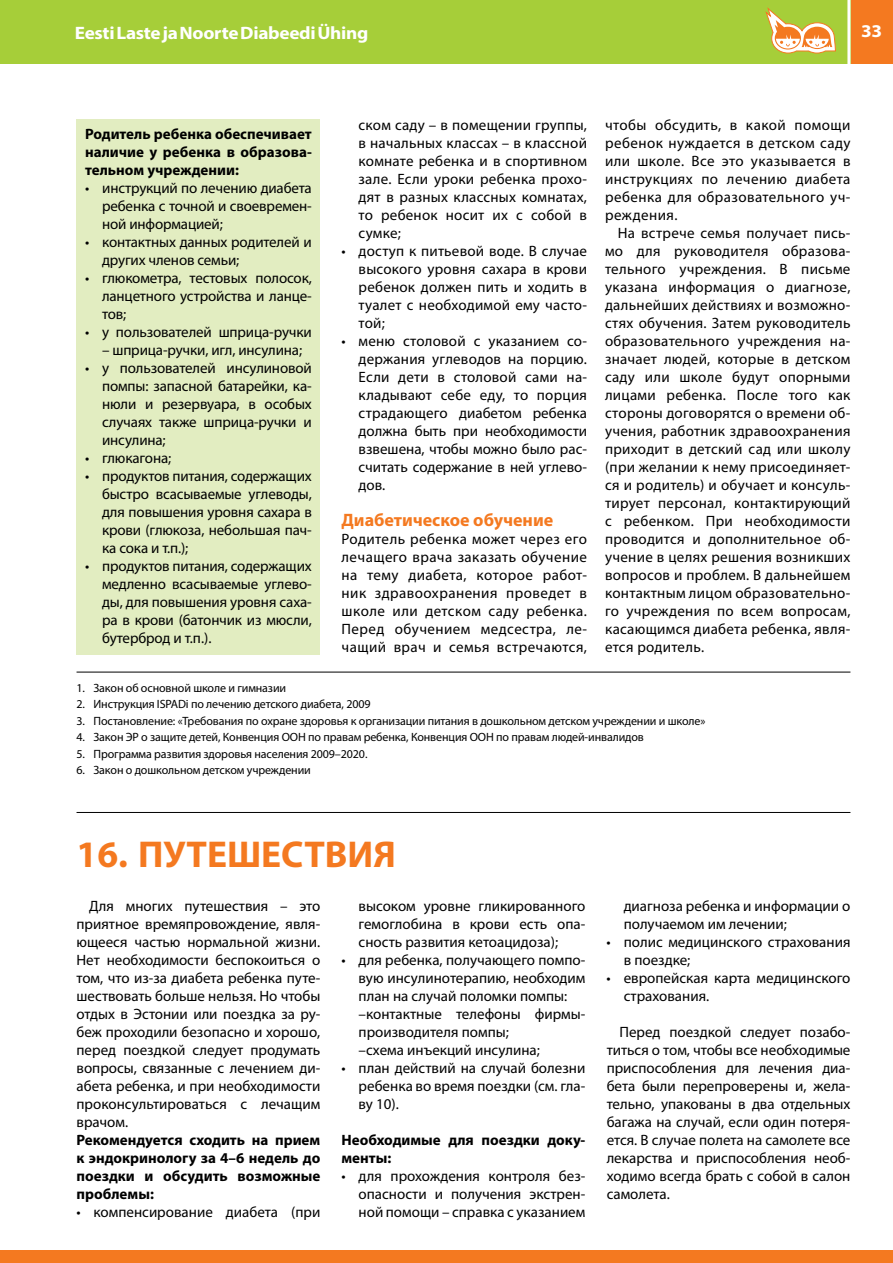
<style>
.page{position:relative;width:893px;height:1263px;background:#fff}
.page>*{position:absolute;margin:0;border:0;box-sizing:border-box;transform-origin:0 0}
.t1{font:700 37.5px "Myriad Pro";color:#f47920}
.t2{font:700 18px "Myriad Pro";letter-spacing:-.015em;color:#fff;scale:1.07 1}
.t3{font:700 18px "Myriad Pro";color:#f47920}
.t4{font:15px/18px "Myriad Pro";color:#000;text-align:justify}
.t5{font:700 15px/18px "Myriad Pro";color:#000;text-align:justify}
.t6{font:12px "Myriad Pro";letter-spacing:-.01em;color:#000}
</style>
<div class="page">
<div style="left:849px;top:0;width:44px;height:64px;background:#f47920"></div>
<div style="left:0;top:0;width:850px;height:64px;background:#a6ce39"></div>
<div style="left:0;top:1250px;width:893px;height:13px;background:#f47920"></div>
<svg style="left:765px;top:7px;width:71px;height:47px"></svg>
<hr style="left:847px;top:0;width:3px;height:67px;background:#fff">
<div style="left:77px;top:119px;width:243px;height:536px;background:#e2edc1"></div>
<hr style="left:77px;top:672px;width:773px;height:1px;background:#000">
<hr style="left:77px;top:812px;width:773px;height:1px;background:#000">
<p class="t2" style="left:75px;top:21px;width:276px">Eesti Laste ja Noorte Diabeedi Ühing</p>
<p class="t2" style="left:861px;top:20px;width:21px">33</p>
<p class="t4" style="left:605px;top:116px;width:247px">чтобы обсудить, в какой помощи ребенок нуждается в детском саду или школе. Все это указывается в инструкциях по лечению диабета ребенка для образовательного уч&shy;реждения.</p>
<p class="t4" style="left:605px;top:224px;width:247px;text-indent:13px">На встрече семья получает пись&shy;мо для руководителя образова&shy;тельного учреждения. В письме указана информация о диагнозе, дальнейших действиях и возможно&shy;стях обучения. Затем руководитель образовательного учреждения на&shy;значает людей, которые в детском саду или школе будут опорными лицами ребенка. После того как стороны договорятся о времени об&shy;учения, работник здравоохранения приходит в детский сад или школу (при желании к нему присоединяет&shy;ся и родитель) и обучает и консуль&shy;тирует персонал, контактирующий с ребенком. При необходимости проводится и дополнительное об&shy;учение в целях решения возникших вопросов и проблем. В дальнейшем контактным лицом образовательно&shy;го учреждения по всем вопросам, касающимся диабета ребенка, явля&shy;ется родитель.</p>
<p class="t4" style="left:359px;top:116px;width:230px">ском саду – в помещении группы, в начальных классах – в классной комнате ребенка и в спортивном зале. Если уроки ребенка прохо&shy;дят в разных классных комнатах, то ребенок носит их с собой в сумке;</p>
<p class="t4" style="left:359px;top:242px;width:230px;text-indent:-17px">• доступ к питьевой воде. В случае высокого уровня сахара в крови ребенок должен пить и ходить в туалет с необходимой ему часто&shy;той;</p>
<p class="t4" style="left:359px;top:332px;width:230px;text-indent:-17px">• меню столовой с указанием со&shy;держания углеводов на порцию.<br>Если дети в столовой сами на&shy;кладывают себе еду, то порция страдающего диабетом ребенка должна быть при необходимости взвешена, чтобы можно было рас&shy;считать содержание в ней углево&shy;дов.</p>
<p class="t3" style="left:342px;top:509px;width:213px">Диабетическое обучение</p>
<p class="t4" style="left:342px;top:530px;width:247px">Родитель ребенка может через его лечащего врача заказать обучение на тему диабета, которое работ&shy;ник здравоохранения проведет в школе или детском саду ребенка.<br>Перед обучением медсестра, ле&shy;чащий врач и семья встречаются,</p>
<p class="t5" style="left:85px;top:124px;width:228px">Родитель ребенка обеспечивает наличие у ребенка в образова&shy;тельном учреждении:</p>
<p class="t4" style="left:102px;top:179px;width:211px;text-indent:-17px">• инструкций по лечению диабета ребенка с точной и своевремен&shy;ной информацией;</p>
<p class="t4" style="left:102px;top:233px;width:211px;text-indent:-17px">• контактных данных родителей и других членов семьи;</p>
<p class="t4" style="left:102px;top:269px;width:211px;text-indent:-17px">• глюкометра, тестовых полосок, ланцетного устройства и ланце&shy;тов;</p>
<p class="t4" style="left:85px;top:323px;width:228px">• у пользователей шприца-ручки</p>
<p class="t4" style="left:102px;top:341px;width:202px">– шприца-ручки, игл, инсулина;</p>
<p class="t4" style="left:102px;top:359px;width:211px;text-indent:-17px">• у пользователей инсулиновой помпы: запасной батарейки, ка&shy;нюли и резервуара, в особых случаях также шприца-ручки и инсулина;</p>
<p class="t4" style="left:85px;top:449px;width:88px">• глюкагона;</p>
<p class="t4" style="left:102px;top:467px;width:211px;text-indent:-17px">• продуктов питания, содержащих быстро всасываемые углеводы, для повышения уровня сахара в крови (глюкоза, небольшая пач&shy;ка сока и т.п.);</p>
<p class="t4" style="left:102px;top:557px;width:211px;text-indent:-17px">• продуктов питания, содержащих медленно всасываемые углево&shy;ды, для повышения уровня саха&shy;ра в крови (батончик из мюсли, бутерброд и т.п.).</p>
<p class="t6" style="left:77px;top:680px;width:211px">1. Закон об основной школе и гимназии</p>
<p class="t6" style="left:77px;top:697px;width:296px">2. Инструкция ISPADi по лечению детского диабета, 2009</p>
<p class="t6" style="left:77px;top:713px;width:630px">3. Постановление: «Требования по охране здоровья к организации питания в дошкольном детском учреждении и школе»</p>
<p class="t6" style="left:77px;top:730px;width:569px">4. Закон ЭР о защите детей, Конвенция ООН по правам ребенка, Конвенция ООН по правам людей-инвалидов</p>
<p class="t6" style="left:77px;top:746px;width:292px">5. Программа развития здоровья населения 2009–2020.</p>
<p class="t6" style="left:77px;top:763px;width:236px">6. Закон о дошкольном детском учреждении</p>
<h1 class="t1" style="left:77px;top:830px;width:321px">16. ПУТЕШЕСТВИЯ</h1>
<p class="t4" style="left:359px;top:897px;width:228px">высоком уровне гликированного гемоглобина в крови есть опа&shy;сность развития кетоацидоза);</p>
<p class="t4" style="left:359px;top:951px;width:228px;text-align:left;text-indent:-17px">• для ребенка, получающего помпо&shy;вую инсулинотерапию, необходим план на случай поломки помпы: –контактные телефоны фирмы&shy;производителя помпы;<br>–схема инъекций инсулина;</p>
<p class="t4" style="left:359px;top:1059px;width:228px;text-indent:-17px">• план действий на случай болезни ребенка во время поездки (см. гла&shy;ву 10).</p>
<p class="t5" style="left:342px;top:1131px;width:245px">Необходимые для поездки доку&shy;менты:</p>
<p class="t4" style="left:359px;top:1167px;width:228px;text-indent:-17px">• для прохождения контроля без&shy;опасности и получения экстрен&shy;ной помощи – справка с указанием</p>
<p class="t4" style="left:77px;top:897px;width:245px;text-indent:13px">Для многих путешествия – это приятное времяпровождение, явля&shy;ющееся частью нормальной жизни.<br>Нет необходимости беспокоиться о том, что из-за диабета ребенка путе&shy;шествовать больше нельзя. Но чтобы отдых в Эстонии или поездка за ру&shy;беж проходили безопасно и хорошо, перед поездкой следует продумать вопросы, связанные с лечением ди&shy;абета ребенка, и при необходимости проконсультироваться с лечащим врачом.</p>
<p class="t5" style="left:77px;top:1131px;width:245px">Рекомендуется сходить на прием к эндокринологу за 4–6 недель до поездки и обсудить возможные проблемы:</p>
<p class="t4" style="left:77px;top:1203px;width:245px">• компенсирование диабета (при</p>
<p class="t4" style="left:624px;top:897px;width:228px">диагноза ребенка и информации о получаемом им лечении;</p>
<p class="t4" style="left:624px;top:933px;width:228px;text-indent:-17px">• полис медицинского страхования в поездке;</p>
<p class="t4" style="left:624px;top:969px;width:228px;text-indent:-17px">• европейская карта медицинского страхования.</p>
<p class="t4" style="left:607px;top:1023px;width:245px;text-indent:13px">Перед поездкой следует позабо&shy;титься о том, чтобы все необходимые приспособления для лечения диа&shy;бета были перепроверены и, жела&shy;тельно, упакованы в два отдельных багажа на случай, если один потеря&shy;ется. В случае полета на самолете все лекарства и приспособления необ&shy;ходимо всегда брать с собой в салон самолета.</p>
</div>
